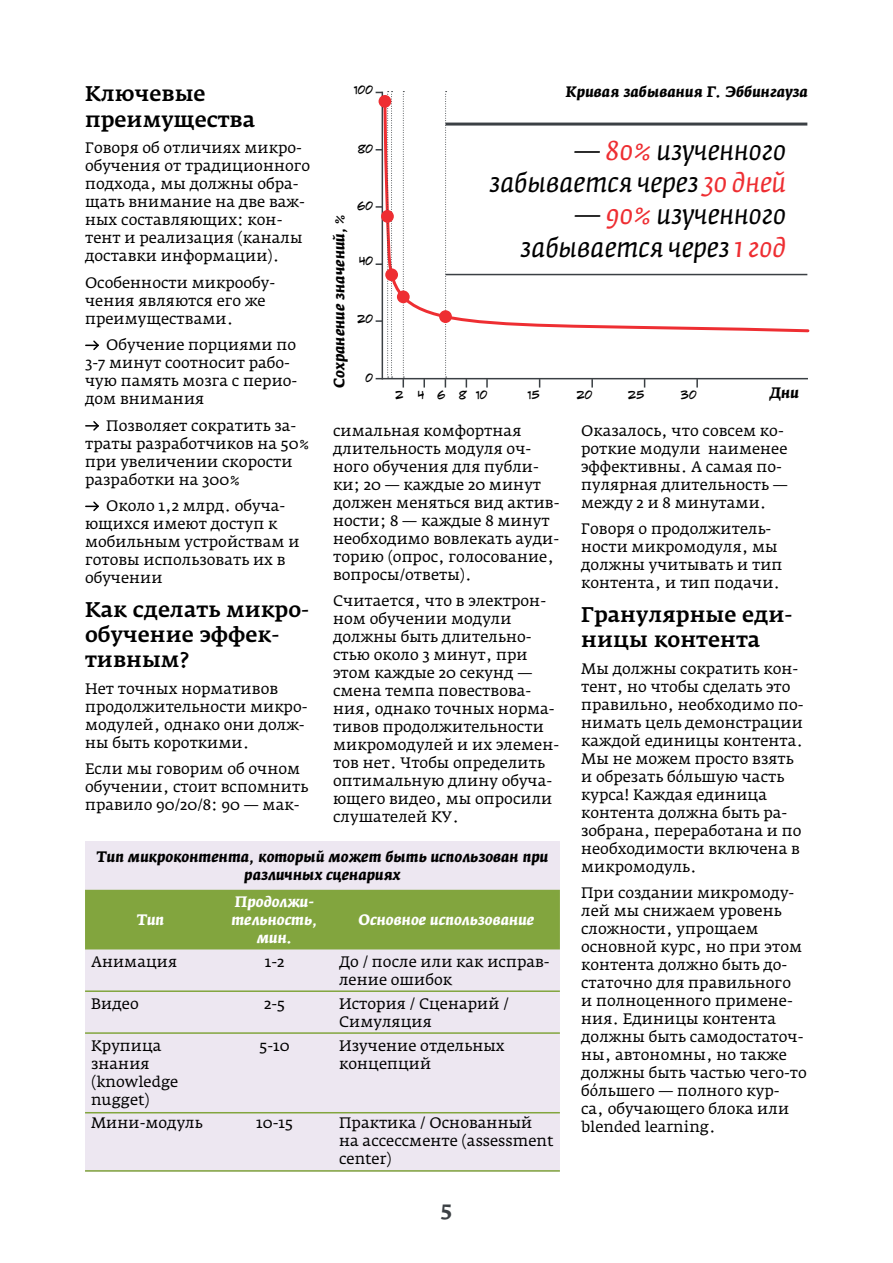
<style>
.page{position:relative;width:893px;height:1263px;background:#fff}
.page>*{position:absolute;margin:0;border:0;box-sizing:border-box;transform-origin:0 0}
.t1{font:italic 27px/32.4px "Fedra Serif A Pro";color:#000;text-align:right}
.t2{font:500 21px/25.2px "Fedra Serif A Pro";color:#000}
.t3{font:500 21px "Fedra Serif A Pro";color:#3b4044}
.t4{font:15px/18px "Fedra Serif A Pro";color:#000}
.t5{font:italic 700 15px/18px "Fedra Serif A Pro";color:#000;text-align:center}
.t6{font:italic 700 15px/18px "Fedra Serif A Pro";color:#fff;text-align:center}
.t7{font:10.5px "BOM Gcom Jeff Campbell";letter-spacing:.01em;color:#000}
.s1{color:#ee2e32}
</style>
<div class="page">
<svg style="left:86px;top:340px;width:13px;height:10px"></svg>
<svg style="left:86px;top:421px;width:13px;height:10px"></svg>
<svg style="left:86px;top:501px;width:13px;height:11px"></svg>
<div style="left:85px;top:841px;width:475px;height:329px;background:#ede7f1"></div>
<div style="left:85px;top:890px;width:475px;height:59px;background:#82a53e"></div>
<hr style="left:85px;top:1032px;width:475px;height:2px;background:#82a53e">
<hr style="left:85px;top:1112px;width:475px;height:1px;background:#82a53e">
<hr style="left:85px;top:1170px;width:475px;height:2px;background:#82a53e">
<hr style="left:85px;top:990px;width:475px;height:2px;background:#82a53e">
<hr style="left:376px;top:378px;width:432px;height:1px;background:#3b4044">
<svg style="left:486px;top:379px;width:2px;height:9px"></svg>
<svg style="left:423px;top:379px;width:2px;height:9px"></svg>
<svg style="left:591px;top:379px;width:2px;height:9px"></svg>
<svg style="left:696px;top:379px;width:2px;height:9px"></svg>
<svg style="left:393px;top:94px;width:417px;height:245px"></svg>
<svg style="left:376px;top:91px;width:17px;height:287px"></svg>
<svg style="left:403px;top:91px;width:1px;height:297px"></svg>
<svg style="left:445px;top:91px;width:2px;height:297px"></svg>
<div style="left:397px;top:290px;width:13px;height:13px;background:#ee2e32;border-radius:50%"></div>
<div style="left:439px;top:310px;width:13px;height:13px;background:#ee2e32;border-radius:50%"></div>
<div style="left:385px;top:268px;width:13px;height:13px;background:#ee2e32;border-radius:50%"></div>
<div style="left:381px;top:210px;width:13px;height:13px;background:#ee2e32;border-radius:50%"></div>
<div style="left:379px;top:95px;width:12px;height:13px;background:#ee2e32;border-radius:50%"></div>
<hr style="left:446px;top:123px;width:361px;height:3px;background:#3b4044">
<hr style="left:446px;top:274px;width:361px;height:1px;background:#3b4044">
<p class="t5" style="left:566px;top:82px;width:243px">Кривая забывания Г. Эббингауза</p>
<p class="t7" style="left:354px;top:84px;width:21px">100</p>
<h2 class="t2" style="left:85px;top:81px;width:172px">Ключевые преимущества</h2>
<p class="t4" style="left:85px;top:139px;width:227px">Говоря об отличиях микро&shy;обучения от традиционного подхода, мы должны обра&shy;щать внимание на две важ&shy;ных составляющих: кон&shy;тент и реализация (каналы доставки информации).</p>
<p class="t4" style="left:85px;top:273px;width:192px">Особенности микрообу&shy;чения являются его же преимуществами.</p>
<p class="t4" style="left:85px;top:336px;width:214px;text-indent:21px">Обучение порциями по<br>3-7 минут соотносит рабо&shy;чую память мозга с перио&shy;дом внимания</p>
<p class="t4" style="left:85px;top:416px;width:226px;text-indent:21px">Позволяет сократить за&shy;траты разработчиков на 50% при увеличении скорости разработки на 300%</p>
<p class="t4" style="left:85px;top:497px;width:216px;text-indent:21px">Около 1,2 млрд. обуча&shy;ющихся имеют доступ к мобильным устройствам и готовы использовать их в обучении</p>
<h2 class="t2" style="left:85px;top:597px;width:226px">Как сделать микро&shy;обучение эффек&shy;тивным?</h2>
<p class="t4" style="left:85px;top:679px;width:224px">Нет точных нормативов продолжительности микро&shy;модулей, однако они долж&shy;ны быть короткими.</p>
<p class="t4" style="left:85px;top:760px;width:225px">Если мы говорим об очном обучении, стоит вспомнить правило 90/20/8: 90 — мак-</p>
<h1 class="t1" style="left:489px;top:134px;width:298px">— <span class="s1">80%</span> изученного забывается через <span class="s1">30 дней</span></h1>
<h1 class="t1" style="left:520px;top:199px;width:267px">— <span class="s1">90%</span> изученного забывается через <span class="s1">1 год</span></h1>
<p class="t7" style="left:358px;top:142px;width:16px">80</p>
<p class="t7" style="left:358px;top:200px;width:17px">60</p>
<p class="t5" style="left:330px;top:388px;width:175px;rotate:-90deg">Сохранение значений, %</p>
<p class="t7" style="left:359px;top:254px;width:15px">40</p>
<p class="t7" style="left:357px;top:313px;width:17px">20</p>
<p class="t7" style="left:365px;top:371px;width:9px">0</p>
<p class="t5" style="left:770px;top:384px;width:31px">Дни</p>
<p class="t7" style="left:395px;top:388px;width:10px">2</p>
<p class="t7" style="left:418px;top:388px;width:8px">4</p>
<p class="t7" style="left:438px;top:388px;width:9px">6</p>
<p class="t7" style="left:459px;top:388px;width:30px">8 10</p>
<p class="t7" style="left:527px;top:388px;width:14px">15</p>
<p class="t7" style="left:576px;top:388px;width:17px">20</p>
<p class="t7" style="left:628px;top:388px;width:18px">25</p>
<p class="t7" style="left:681px;top:388px;width:17px">30</p>
<p class="t4" style="left:333px;top:421px;width:228px">симальная комфортная длительность модуля оч&shy;ного обучения для публи&shy;ки; 20 — каждые 20 минут должен меняться вид актив&shy;ности; 8 — каждые 8 минут необходимо вовлекать ауди&shy;торию (опрос, голосование, вопросы/ответы).</p>
<p class="t4" style="left:333px;top:592px;width:228px">Считается, что в электрон&shy;ном обучении модули должны быть длительно&shy;стью около 3 минут, при этом каждые 20 секунд — смена темпа повествова&shy;ния, однако точных норма&shy;тивов продолжительности микромодулей и их элемен&shy;тов нет. Чтобы определить оптимальную длину обуча&shy;ющего видео, мы опросили слушателей КУ.</p>
<p class="t4" style="left:581px;top:421px;width:208px">Оказалось, что совсем ко&shy;роткие модули наименее эффективны. А самая по&shy;пулярная длительность — между 2 и 8 минутами.</p>
<p class="t4" style="left:581px;top:520px;width:203px">Говоря о продолжитель&shy;ности микромодуля, мы должны учитывать и тип контента, и тип подачи.</p>
<h2 class="t2" style="left:581px;top:602px;width:213px">Гранулярные еди&shy;ницы контента</h2>
<p class="t4" style="left:581px;top:659px;width:224px">Мы должны сократить кон&shy;тент, но чтобы сделать это правильно, необходимо по&shy;нимать цель демонстрации каждой единицы контента.<br>Мы не можем просто взять и обрезать бόльшую часть курса! Каждая единица контента должна быть ра&shy;зобрана, переработана и по необходимости включена в микромодуль.</p>
<p class="t4" style="left:581px;top:884px;width:227px">При создании микромоду&shy;лей мы снижаем уровень сложности, упрощаем основной курс, но при этом контента должно быть до&shy;статочно для правильного<br>и полноценного примене&shy;ния. Единицы контента должны быть самодостаточ&shy;ны, автономны, но также должны быть частью чего-то бόльшего — полного кур-<br>са, обучающего блока или blended learning.</p>
<p class="t5" style="left:97px;top:848px;width:453px">Тип микроконтента, который может быть использован при различных сценариях</p>
<p class="t6" style="left:137px;top:911px;width:29px">Тип</p>
<p class="t6" style="left:232px;top:893px;width:87px">Продолжи&shy;тельность, мин.</p>
<p class="t6" style="left:359px;top:911px;width:177px">Основное использование</p>
<p class="t4" style="left:91px;top:953px;width:88px">Анимация</p>
<p class="t4" style="left:265px;top:953px;width:21px">1-2</p>
<p class="t4" style="left:339px;top:953px;width:212px">До / после или как исправ&shy;ление ошибок</p>
<p class="t4" style="left:91px;top:995px;width:49px">Видео</p>
<p class="t4" style="left:264px;top:995px;width:22px">2-5</p>
<p class="t4" style="left:339px;top:995px;width:171px">История / Сценарий /<br>Симуляция</p>
<p class="t4" style="left:91px;top:1036px;width:89px">Крупица знания (knowledge nugget)</p>
<p class="t4" style="left:260px;top:1036px;width:32px">5-10</p>
<p class="t4" style="left:339px;top:1036px;width:167px">Изучение отдельных концепций</p>
<p class="t4" style="left:91px;top:1114px;width:113px">Мини-модуль</p>
<p class="t4" style="left:256px;top:1114px;width:38px">10-15</p>
<p class="t4" style="left:339px;top:1114px;width:216px">Практика / Основанный на ассессменте (assessment center)</p>
<h2 class="t3" style="left:441px;top:1195px;width:13px">5</h2>
</div>
